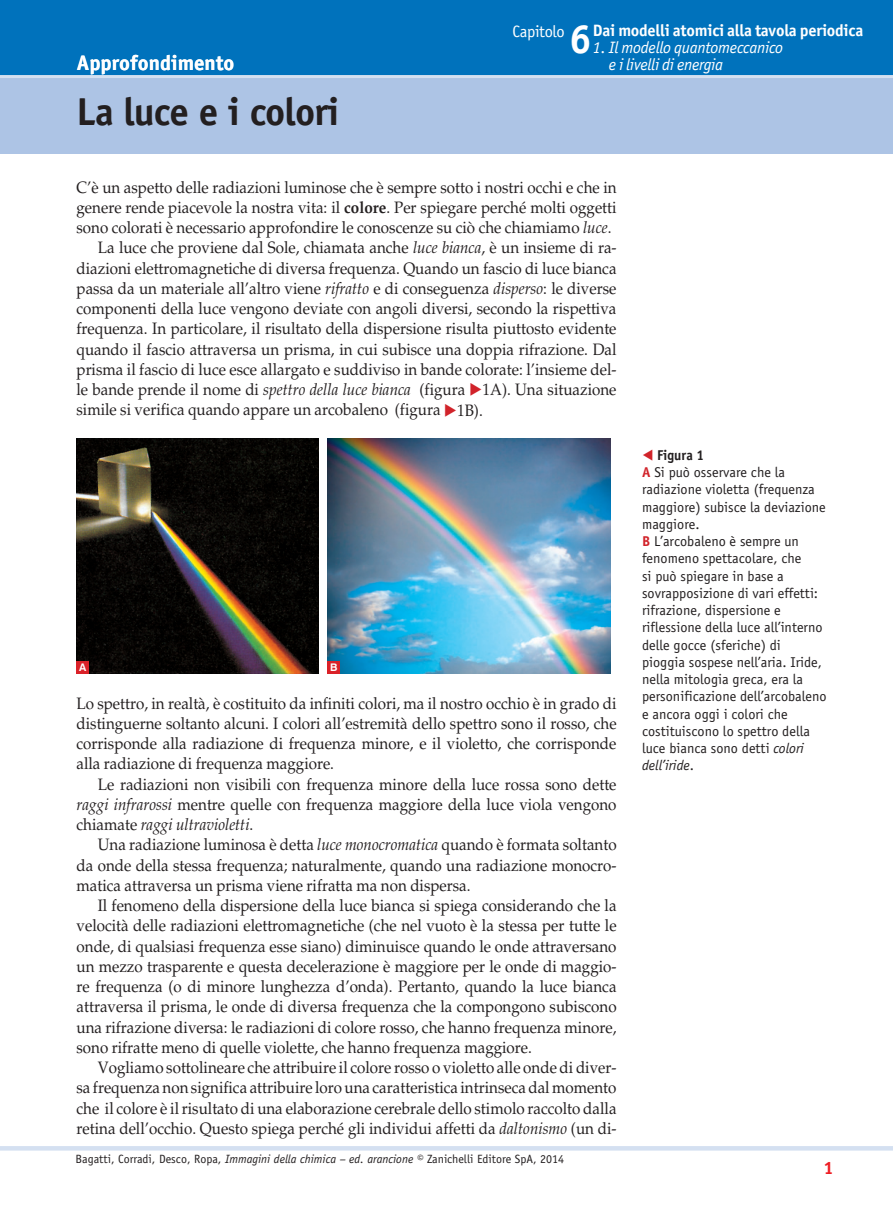
<style>
.page{position:relative;width:893px;height:1212px;background:#fff}
.page>*{position:absolute;margin:0;border:0;box-sizing:border-box;transform-origin:0 0}
.t1{font:700 40.65px "Officina Sans Std";color:#fff}
.t2{font:700 39px "Officina Sans Std";letter-spacing:-.025em;color:#231f20}
.t3{font:700 21px "Officina Sans Std";color:#fff}
.t4{font:700 18px "Officina Sans Std";color:#ee1d23}
.t5{font:16.5px/20.2px "Palatino LT Std";color:#231f20;text-align:justify;scale:.92 1}
.t6{font:italic 16.5px/16.8px "Officina Sans Std";letter-spacing:-.015em;color:#fff}
.t7{font:700 16.5px "Officina Sans Std";letter-spacing:-.015em;color:#fff}
.t8{font:16.5px "Officina Sans Std";letter-spacing:-.02em;color:#fff}
.t9{font:14.25px/17.2px "Officina Sans Std";color:#231f20}
.t10{font:12px "Officina Sans Std";color:#231f20}
.t11{font:700 10.5px "Swiss 721 BT";color:#fff}
.s1{font-weight:700}
.s2{font-style:italic}
.s3{color:#d1232a}
.s4{font-weight:700;color:#d1232a}
</style>
<div class="page">
<div style="left:0;top:52px;width:893px;height:101px;background:#adc4e5"></div>
<div style="left:0;top:0;width:893px;height:76px;background:#0072bc"></div>
<hr style="left:0;top:75px;width:893px;height:3px;background:#d4e0f1">
<hr style="left:0;top:1146px;width:893px;height:4px;background:#d4e0f1">
<img style="left:77px;top:438px;width:242px;height:235px">
<img style="left:327px;top:438px;width:283px;height:235px">
<div style="left:77px;top:661px;width:12px;height:12px;background:#da2128"></div>
<div style="left:327px;top:661px;width:13px;height:12px;background:#da2128"></div>
<p class="t3" style="left:77px;top:50px;width:159px">Approfondimento</p>
<h2 class="t2" style="left:77px;top:87px;width:264px">La luce e i colori</h2>
<h1 class="t1" style="left:569px;top:14px;width:24px">6</h1>
<p class="t7" style="left:593px;top:20px;width:272px">Dai modelli atomici alla tavola periodica</p>
<p class="t8" style="left:512px;top:22px;width:54px">Capitolo</p>
<p class="t6" style="left:609px;top:39px;width:176px;text-indent:-16px">1. Il modello quantomeccanico e i livelli di energia</p>
<p class="t5" style="left:77px;top:177px;width:588px">C’è un aspetto delle radiazioni luminose che è sempre sotto i nostri occhi e che in</p>
<p class="t5" style="left:77px;top:197px;width:588px">genere rende piacevole la nostra vita: il <span class="s1">colore</span>. Per spiegare perché molti oggetti</p>
<p class="t5" style="left:77px;top:218px;width:583px">sono colorati è necessario approfondire le conoscenze su ciò che chiamiamo <span class="s2">luce</span>.</p>
<p class="t5" style="left:98px;top:238px;width:565px">La luce che proviene dal Sole, chiamata anche <span class="s2">luce bianca</span>, è un insieme di ra-</p>
<p class="t5" style="left:77px;top:258px;width:588px">diazioni elettromagnetiche di diversa frequenza. Quando un fascio di luce bianca</p>
<p class="t5" style="left:77px;top:278px;width:588px">passa da un materiale all’altro viene <span class="s2">rifratto</span> e di conseguenza <span class="s2">disperso</span>: le diverse</p>
<p class="t5" style="left:77px;top:299px;width:588px">componenti della luce vengono deviate con angoli diversi, secondo la rispettiva</p>
<p class="t5" style="left:77px;top:319px;width:588px">frequenza. In particolare, il risultato della dispersione risulta piuttosto evidente</p>
<p class="t5" style="left:77px;top:339px;width:588px">quando il fascio attraversa un prisma, in cui subisce una doppia rifrazione. Dal</p>
<p class="t5" style="left:77px;top:359px;width:588px">prisma il fascio di luce esce allargato e suddiviso in bande colorate: l’insieme del-</p>
<p class="t5" style="left:77px;top:380px;width:588px">le bande prende il nome di <span class="s2">spettro della luce bianca</span> (figura <span class="s3">▶</span>1A). Una situazione</p>
<p class="t5" style="left:77px;top:400px;width:443px">simile si verifica quando appare un arcobaleno (figura <span class="s3">▶</span>1B).</p>
<p class="t11" style="left:79px;top:661px;width:9px">A</p>
<p class="t11" style="left:330px;top:661px;width:9px">B</p>
<p class="t5" style="left:77px;top:693px;width:589px">Lo spettro, in realtà, è costituito da infiniti colori, ma il nostro occhio è in grado di distinguerne soltanto alcuni. I colori all’estremità dello spettro sono il rosso, che corrisponde alla radiazione di frequenza minore, e il violetto, che corrisponde alla radiazione di frequenza maggiore.</p>
<p class="t5" style="left:77px;top:774px;width:588px;text-indent:21px">Le radiazioni non visibili con frequenza minore della luce rossa sono dette <span class="s2">raggi infrarossi</span> mentre quelle con frequenza maggiore della luce viola vengono chiamate <span class="s2">raggi ultravioletti</span>.</p>
<p class="t5" style="left:77px;top:835px;width:589px;text-indent:21px">Una radiazione luminosa è detta <span class="s2">luce monocromatica</span> quando è formata soltanto da onde della stessa frequenza; naturalmente, quando una radiazione monocro&shy;matica attraversa un prisma viene rifratta ma non dispersa.</p>
<p class="t5" style="left:77px;top:896px;width:589px;text-indent:21px">Il fenomeno della dispersione della luce bianca si spiega considerando che la velocità delle radiazioni elettromagnetiche (che nel vuoto è la stessa per tutte le onde, di qualsiasi frequenza esse siano) diminuisce quando le onde attraversano un mezzo trasparente e questa decelerazione è maggiore per le onde di maggio&shy;re frequenza (o di minore lunghezza d’onda). Pertanto, quando la luce bianca attraversa il prisma, le onde di diversa frequenza che la compongono subiscono una rifrazione diversa: le radiazioni di colore rosso, che hanno frequenza minore, sono rifratte meno di quelle violette, che hanno frequenza maggiore.</p>
<p class="t5" style="left:77px;top:1057px;width:588px;text-indent:21px">Vogliamo sottolineare che attribuire il colore rosso o violetto alle onde di diver&shy;sa frequenza non significa attribuire loro una caratteristica intrinseca dal momento che il colore è il risultato di una elaborazione cerebrale dello stimolo raccolto dalla retina dell’occhio. Questo spiega perché gli individui affetti da <span class="s2">daltonismo</span> (un di-</p>
<p class="t10" style="left:75px;top:1152px;width:490px">Bagatti, Corradi, Desco, Ropa, <span class="s2">Immagini della chimica – ed. arancione ©</span> Zanichelli Editore SpA, 2014</p>
<p class="t9" style="left:642px;top:446px;width:186px"><span class="s3">◀</span> <span class="s1">Figura 1<br></span><span class="s4">A</span> Si può osservare che la radiazione violetta (frequenza maggiore) subisce la deviazione maggiore.<br><span class="s4">B</span> L’arcobaleno è sempre un fenomeno spettacolare, che<br>si può spiegare in base a sovrapposizione di vari effetti: rifrazione, dispersione e riflessione della luce all’interno delle gocce (sferiche) di pioggia sospese nell’aria. Iride, nella mitologia greca, era la personificazione dell’arcobaleno e ancora oggi i colori che costituiscono lo spettro della luce bianca sono detti <span class="s2">colori dell’iride</span>.</p>
<p class="t4" style="left:823px;top:1156px;width:12px">1</p>
</div>
